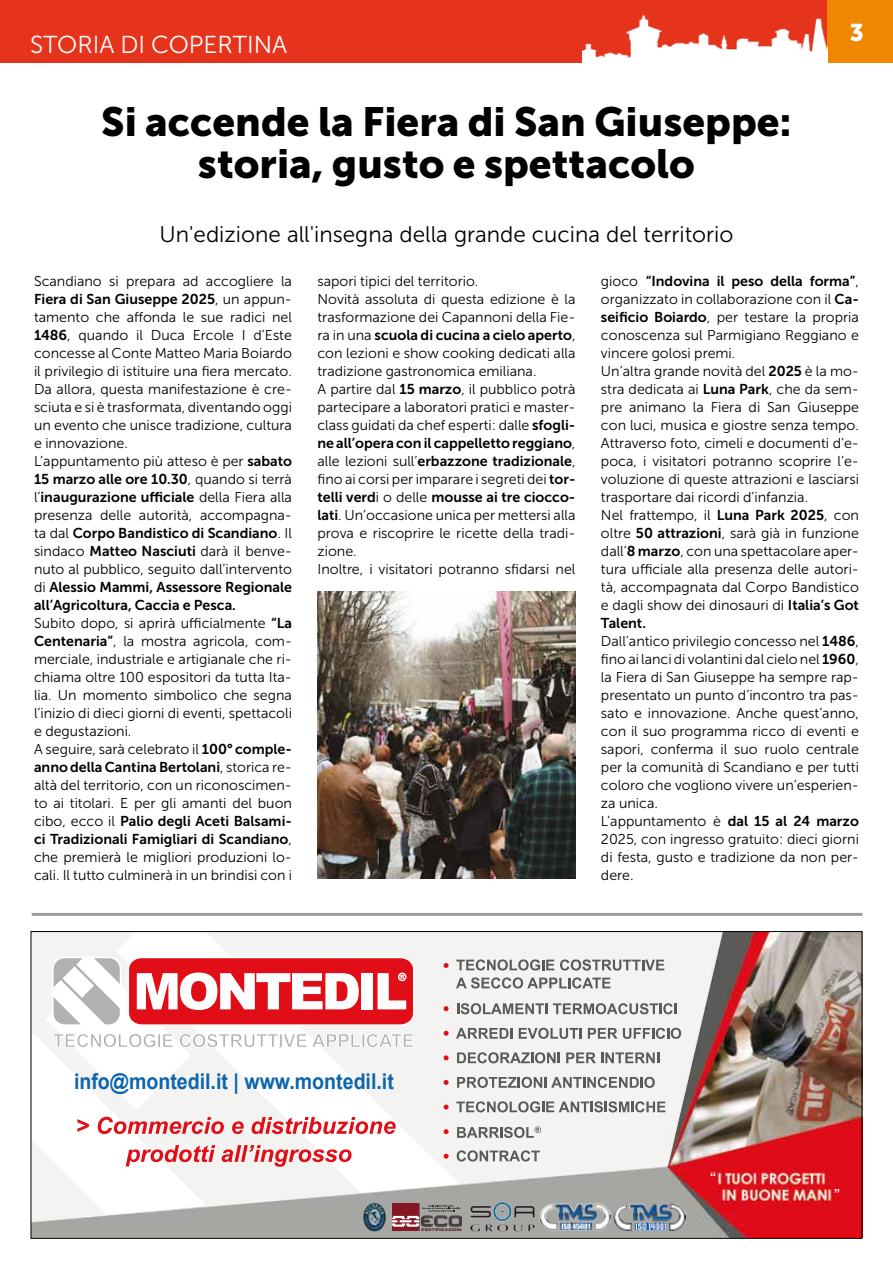
<style>
.page{position:relative;width:893px;height:1263px;background:#fff}
.page>*{position:absolute;margin:0;border:0;box-sizing:border-box;transform-origin:0 0}
.t1{font:900 50.55px "Arial";letter-spacing:-.065em;color:#fff}
.t2{font:40.5px/42px "Museo Sans 900";color:#000;text-align:center}
.t3{font:24.45px "Museo Sans 300";color:#fff}
.t4{font:24px "Museo Sans 900";color:#fff}
.t5{font:22.5px "Museo Sans 300";color:#000}
.t6{font:700 21.75px "Arial";color:#0d65ab;scale:.9 1}
.t7{font:14.25px/18px "Museo Sans 300";color:#000}
.t8{font:14.25px/18px "Museo Sans 700";color:#000}
.t9{font:700 12.15px "Arial";color:#fff}
.s1{font-family:"Museo Sans 300"}
.s2{font-family:"Museo Sans 700"}
</style>
<div class="page">
<div style="left:0;top:0;width:893px;height:63px;background:#e6331c"></div>
<div style="left:827px;top:0;width:66px;height:63px;background:#f18700"></div>
<img style="left:583px;top:16px;width:244px;height:47px">
<hr style="left:32px;top:913px;width:830px;height:3px;background:#9d9d9c">
<img style="left:317px;top:592px;width:258px;height:286px">
<img style="left:33px;top:933px;width:827px;height:304px">
<img style="left:33px;top:933px;width:691px;height:294px">
<img style="left:398px;top:1214px;width:64px;height:16px">
<img style="left:540px;top:1214px;width:70px;height:17px">
<img style="left:614px;top:1203px;width:71px;height:28px">
<img style="left:351px;top:1214px;width:47px;height:19px">
<img style="left:468px;top:1214px;width:68px;height:19px">
<svg style="left:33px;top:933px;width:648px;height:281px"></svg>
<h3 class="t3" style="left:30px;top:31px;width:259px">STORIA DI COPERTINA</h3>
<h2 class="t2" style="left:101px;top:101px;width:692px">Si accende la Fiera di San Giuseppe: storia, gusto e spettacolo</h2>
<h3 class="t5" style="left:160px;top:222px;width:575px">Un'edizione all'insegna della grande cucina del territorio</h3>
<h3 class="t4" style="left:850px;top:19px;width:16px">3</h3>
<p class="t7" style="left:34px;top:272px;width:259px">Scandiano si prepara ad accogliere la</p>
<p class="t8" style="left:34px;top:290px;width:259px">Fiera di San Giuseppe 2025<span class="s1">, un appun-</span></p>
<p class="t7" style="left:34px;top:308px;width:259px">tamento che affonda le sue radici nel <span class="s2">1486</span>, quando il Duca Ercole I d’Este concesse al Conte Matteo Maria Boiardo il privilegio di istituire una fiera mercato.<br>Da allora, questa manifestazione è cre&shy;sciuta e si è trasformata, diventando oggi un evento che unisce tradizione, cultura e innovazione.<br>L’appuntamento più atteso è per <span class="s2">sabato</span></p>
<p class="t8" style="left:34px;top:470px;width:259px">15 marzo alle ore 10.30<span class="s1">, quando si terrà l’</span>inaugurazione ufficiale <span class="s1">della Fiera alla</span></p>
<p class="t7" style="left:34px;top:506px;width:259px">presenza delle autorità, accompagna-</p>
<p class="t8" style="left:34px;top:524px;width:259px"><span class="s1">ta dal</span> Corpo Bandistico di Scandiano<span class="s1">. Il</span></p>
<p class="t7" style="left:34px;top:542px;width:259px">sindaco <span class="s2">Matteo Nasciuti</span> darà il benve&shy;nuto al pubblico, seguito dall’intervento</p>
<p class="t8" style="left:34px;top:578px;width:259px"><span class="s1">di</span> Alessio Mammi, Assessore Regionale all’Agricoltura, Caccia e Pesca.</p>
<p class="t7" style="left:34px;top:614px;width:259px">Subito dopo, si aprirà ufficialmente <span class="s2">“La Centenaria”</span>, la mostra agricola, com&shy;merciale, industriale e artigianale che ri&shy;chiama oltre 100 espositori da tutta Ita&shy;lia. Un momento simbolico che segna l’inizio di dieci giorni di eventi, spettacoli e degustazioni.<br>A seguire, sarà celebrato il <span class="s2">100° comple-</span></p>
<p class="t8" style="left:34px;top:758px;width:259px">anno della Cantina Bertolani<span class="s1">, storica re-</span></p>
<p class="t7" style="left:34px;top:776px;width:259px">altà del territorio, con un riconoscimen&shy;to ai titolari. E per gli amanti del buon</p>
<p class="t8" style="left:34px;top:812px;width:259px"><span class="s1">cibo, ecco il</span> Palio degli Aceti Balsami&shy;ci Tradizionali Famigliari di Scandiano<span class="s1">,</span></p>
<p class="t7" style="left:34px;top:848px;width:259px">che premierà le migliori produzioni lo&shy;cali. Il tutto culminerà in un brindisi con i</p>
<p class="t7" style="left:317px;top:272px;width:259px">sapori tipici del territorio.<br>Novità assoluta di questa edizione è la trasformazione dei Capannoni della Fie-</p>
<p class="t8" style="left:317px;top:326px;width:259px"><span class="s1">ra in una</span> scuola di cucina a cielo aperto<span class="s1">,</span></p>
<p class="t7" style="left:317px;top:344px;width:259px">con lezioni e show cooking dedicati alla tradizione gastronomica emiliana.<br>A partire dal <span class="s2">15 marzo</span>, il pubblico potrà partecipare a laboratori pratici e master&shy;class guidati da chef esperti: dalle <span class="s2">sfogli-</span></p>
<p class="t8" style="left:317px;top:434px;width:259px">ne all’opera con il cappelletto reggiano<span class="s1">, alle lezioni sull’</span>erbazzone tradizionale<span class="s1">,</span></p>
<p class="t7" style="left:317px;top:470px;width:259px">fino ai corsi per imparare i segreti dei <span class="s2">tor-</span></p>
<p class="t8" style="left:317px;top:488px;width:259px">telli verd<span class="s1">i o delle</span> mousse ai tre ciocco-</p>
<p class="t7" style="left:317px;top:506px;width:259px"><span class="s2">lati</span>. Un’occasione unica per mettersi alla prova e riscoprire le ricette della tradi&shy;zione.<br>Inoltre, i visitatori potranno sfidarsi nel</p>
<p class="t8" style="left:601px;top:272px;width:259px"><span class="s1">gioco</span> “Indovina il peso della forma”<span class="s1">,</span></p>
<p class="t7" style="left:601px;top:290px;width:259px">organizzato in collaborazione con il <span class="s2">Ca&shy;seificio Boiardo</span>, per testare la propria conoscenza sul Parmigiano Reggiano e vincere golosi premi.<br>Un’altra grande novità del <span class="s2">2025</span> è la mo&shy;stra dedicata ai <span class="s2">Luna Park</span>, che da sem&shy;pre animano la Fiera di San Giuseppe con luci, musica e giostre senza tempo.<br>Attraverso foto, cimeli e documenti d’e&shy;poca, i visitatori potranno scoprire l’e&shy;voluzione di queste attrazioni e lasciarsi trasportare dai ricordi d’infanzia.<br>Nel frattempo, il <span class="s2">Luna Park 2025</span>, con oltre <span class="s2">50 attrazioni</span>, sarà già in funzione dall’<span class="s2">8 marzo</span>, con una spettacolare aper&shy;tura ufficiale alla presenza delle autori&shy;tà, accompagnata dal Corpo Bandistico e dagli show dei dinosauri di <span class="s2">Italia’s Got</span></p>
<p class="t8" style="left:601px;top:614px;width:47px">Talent.</p>
<p class="t7" style="left:601px;top:632px;width:259px">Dall’antico privilegio concesso nel <span class="s2">1486</span>, fino ai lanci di volantini dal cielo nel <span class="s2">1960</span>, la Fiera di San Giuseppe ha sempre rap&shy;presentato un punto d’incontro tra pas&shy;sato e innovazione. Anche quest’anno, con il suo programma ricco di eventi e sapori, conferma il suo ruolo centrale per la comunità di Scandiano e per tutti coloro che vogliono vivere un’esperien&shy;za unica.<br>L’appuntamento è <span class="s2">dal 15 al 24 marzo </span>2025, con ingresso gratuito: dieci giorni di festa, gusto e tradizione da non per&shy;dere.</p>
<h1 class="t1" style="left:133px;top:955px;width:276px">MONTEDIL</h1>
<h3 class="t6" style="left:74px;top:1066px;width:357px">info@montedil.it | www.montedil.it</h3>
<p class="t9" style="left:710px;top:1168px;width:8px">“</p>
<p class="t9" style="left:840px;top:1197px;width:8px;rotate:-180deg">“</p>
</div>
